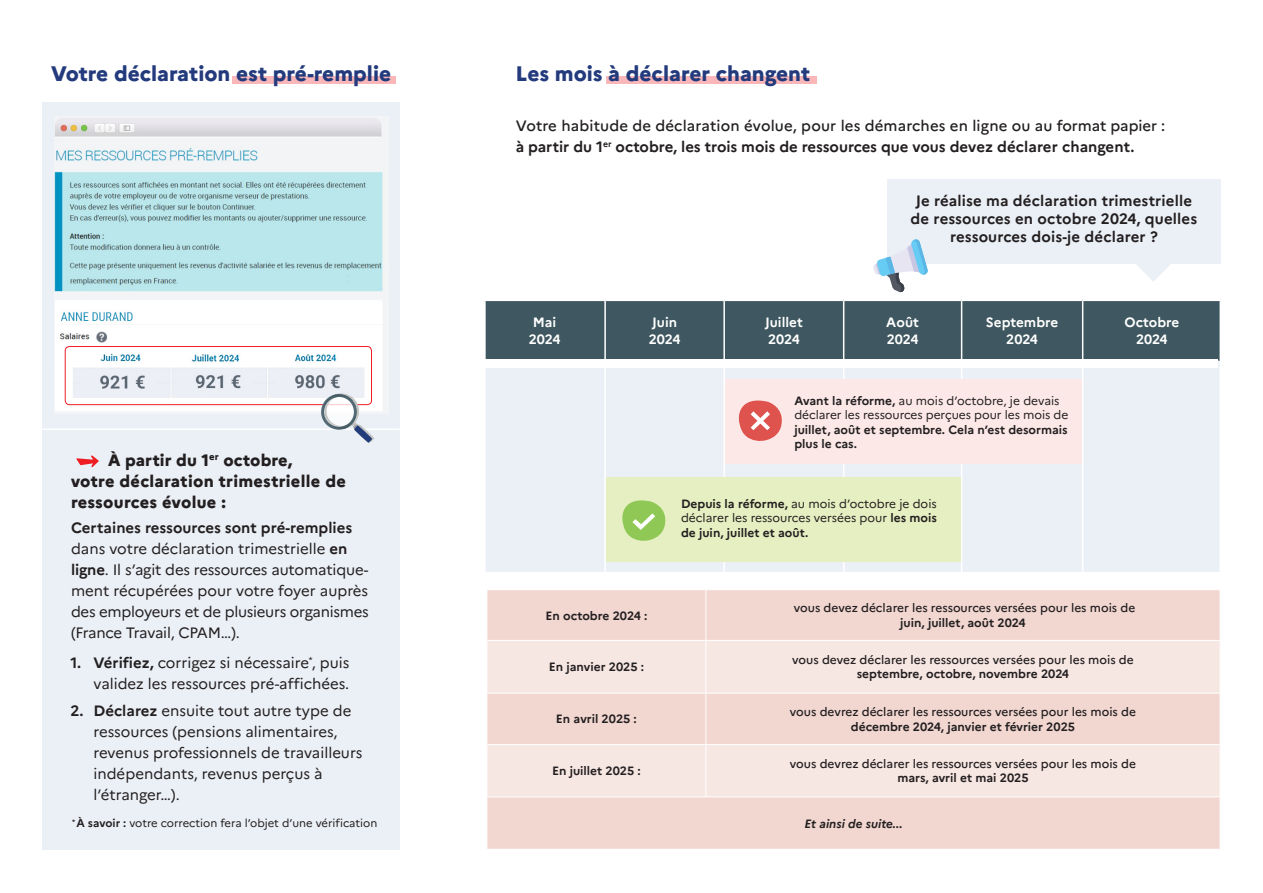
<style>
.page{position:relative;width:1263px;height:893px;background:#fff}
.page>*{position:absolute;margin:0;border:0;box-sizing:border-box;transform-origin:0 0}
.t1{font:800 21px "Marianne";color:#233b7d}
.t2{font:800 16.5px/21px "Marianne";letter-spacing:.015em;color:#231f20}
.t3{font:15px/21px "Marianne";color:#231f20}
.t4{font:700 15px "Marianne";letter-spacing:.005em;color:#231f20}
.t5{font:500 15px "Marianne";letter-spacing:.01em;color:#231f20}
.t6{font:700 13.5px "Marianne";color:#fff}
.t7{font:700 12px/14.4px "Marianne";color:#231f20}
.t8{font:500 12px "Marianne";letter-spacing:-.005em;color:#231f20}
.t9{font:12px "Marianne";color:#231f20}
.t10{font:italic 700 12px "Marianne";color:#231f20}
.t11{font:11.25px "Marianne";color:#231f20}
.s1{font-weight:700}
.s2{font-weight:400}
</style>
<div class="page">
<div style="left:43px;top:102px;width:357px;height:748px;background:#ebf0f6"></div>
<div style="left:232px;top:77px;width:164px;height:7px;background:#f9b7b9"></div>
<img style="left:55px;top:122px;width:328px;height:290px">
<svg style="left:76px;top:455px;width:23px;height:13px"></svg>
<div style="left:65px;top:346px;width:307px;height:59px;border:1px solid #ee1d23;border-radius:4px"></div>
<div style="left:606px;top:77px;width:211px;height:7px;background:#f9b7b9"></div>
<div style="left:486px;top:301px;width:733px;height:60px;background:#3f5760"></div>
<div style="left:486px;top:362px;width:733px;height:210px;background:#ebf0f6"></div>
<hr style="left:604px;top:301px;width:2px;height:60px;background:#fff">
<hr style="left:723px;top:301px;width:2px;height:60px;background:#fff">
<hr style="left:843px;top:301px;width:1px;height:60px;background:#fff">
<hr style="left:961px;top:301px;width:1px;height:60px;background:#fff">
<hr style="left:1082px;top:301px;width:1px;height:60px;background:#fff">
<hr style="left:604px;top:362px;width:2px;height:210px;background:#fff">
<hr style="left:723px;top:362px;width:2px;height:210px;background:#fff">
<hr style="left:843px;top:362px;width:1px;height:210px;background:#fff">
<hr style="left:961px;top:362px;width:1px;height:210px;background:#fff">
<hr style="left:1082px;top:362px;width:1px;height:210px;background:#fff">
<div style="left:887px;top:180px;width:333px;height:84px;background:#ebf0f6"></div>
<div style="left:725px;top:380px;width:357px;height:84px;background:#fce9e7"></div>
<div style="left:477px;top:359px;width:741px;height:9px;background:#fff"></div>
<svg style="left:739px;top:400px;width:43px;height:41px"></svg>
<div style="left:606px;top:477px;width:355px;height:85px;background:#e6efc1"></div>
<svg style="left:622px;top:500px;width:43px;height:41px"></svg>
<svg style="left:1136px;top:264px;width:35px;height:17px"></svg>
<svg style="left:873px;top:239px;width:55px;height:53px"></svg>
<div style="left:487px;top:590px;width:733px;height:259px;background:#f2d7d1"></div>
<div style="left:487px;top:641px;width:733px;height:52px;background:#f7e7e3"></div>
<div style="left:487px;top:745px;width:733px;height:51px;background:#f7e7e3"></div>
<hr style="left:706px;top:796px;width:514px;height:1px;background:#fff">
<hr style="left:487px;top:640px;width:219px;height:1px;background:#fff">
<hr style="left:706px;top:640px;width:514px;height:1px;background:#fff">
<hr style="left:487px;top:693px;width:219px;height:1px;background:#fff">
<hr style="left:706px;top:693px;width:514px;height:1px;background:#fff">
<hr style="left:487px;top:744px;width:219px;height:1px;background:#fff">
<hr style="left:706px;top:744px;width:514px;height:1px;background:#fff">
<hr style="left:486px;top:796px;width:220px;height:1px;background:#fff">
<hr style="left:705px;top:590px;width:1px;height:50px;background:#fff">
<hr style="left:705px;top:641px;width:1px;height:52px;background:#fff">
<hr style="left:705px;top:693px;width:1px;height:51px;background:#fff">
<hr style="left:705px;top:745px;width:1px;height:51px;background:#fff">
<hr style="left:43px;top:428px;width:357px;height:2px;background:#fff">
<svg style="left:321px;top:393px;width:53px;height:50px"></svg>
<p class="t1" style="left:51px;top:58px;width:342px">Votre déclaration est pré-remplie</p>
<p class="t2" style="left:108px;top:448px;width:186px">À partir du 1<sup>er</sup> octobre,</p>
<p class="t2" style="left:71px;top:469px;width:276px">votre déclaration trimestrielle de ressources évolue :</p>
<p class="t3" style="left:71px;top:517px;width:299px"><span class="s1">Certaines ressources sont pré-remplies </span>dans votre déclaration trimestrielle <span class="s1">en ligne</span>. Il s’agit des ressources automatique&shy;ment récupérées pour votre foyer auprès des employeurs et de plusieurs organismes (France Travail, CPAM…).</p>
<p class="t4" style="left:71px;top:653px;width:12px">1.</p>
<p class="t4" style="left:71px;top:701px;width:14px">2.</p>
<p class="t3" style="left:93px;top:652px;width:257px"><span class="s1">Vérifiez,</span> corrigez si nécessaire<sup>*</sup>, puis validez les ressources pré-affichées.</p>
<p class="t3" style="left:93px;top:700px;width:271px"><span class="s1">Déclarez</span> ensuite tout autre type de ressources (pensions alimentaires, revenus professionnels de travailleurs indépendants, revenus perçus à l’étranger…).</p>
<p class="t11" style="left:72px;top:816px;width:307px"><sup>*</sup> <span class="s1">À savoir :</span> votre correction fera l’objet d’une vérification</p>
<p class="t1" style="left:516px;top:58px;width:296px">Les mois à déclarer changent</p>
<p class="t5" style="left:516px;top:114px;width:651px">Votre habitude de déclaration évolue, pour les démarches en ligne ou au format papier :</p>
<p class="t4" style="left:516px;top:137px;width:620px">à partir du 1<sup>er</sup> octobre, les trois mois de ressources que vous devez déclarer changent.</p>
<p class="t6" style="left:533px;top:314px;width:25px">Mai</p>
<p class="t6" style="left:529px;top:331px;width:33px">2024</p>
<p class="t6" style="left:652px;top:314px;width:26px">Juin</p>
<p class="t6" style="left:649px;top:331px;width:33px">2024</p>
<p class="t6" style="left:765px;top:314px;width:39px">Juillet</p>
<p class="t6" style="left:768px;top:331px;width:33px">2024</p>
<p class="t4" style="left:916px;top:191px;width:278px">Je réalise ma déclaration trimestrielle</p>
<p class="t4" style="left:911px;top:209px;width:288px">de ressources en octobre 2024, quelles</p>
<p class="t4" style="left:950px;top:227px;width:209px">ressources dois-je déclarer ?</p>
<p class="t6" style="left:886px;top:314px;width:34px">Août</p>
<p class="t6" style="left:887px;top:331px;width:33px">2024</p>
<p class="t6" style="left:986px;top:314px;width:74px">Septembre</p>
<p class="t6" style="left:1006px;top:331px;width:33px">2024</p>
<p class="t6" style="left:1124px;top:314px;width:56px">Octobre</p>
<p class="t6" style="left:1136px;top:331px;width:33px">2024</p>
<p class="t7" style="left:794px;top:393px;width:276px">Avant la réforme, <span class="s2">au mois d’octobre, je devais déclarer les ressources perçues pour les mois de </span>juillet, août et septembre. Cela n’est desormais plus le cas.</p>
<p class="t9" style="left:681px;top:496px;width:257px"><span class="s1">Depuis la réforme,</span> au mois d’octobre je dois</p>
<p class="t9" style="left:681px;top:511px;width:257px">déclarer les ressources versées pour <span class="s1">les mois</span></p>
<p class="t7" style="left:681px;top:525px;width:129px">de juin, juillet et août.</p>
<p class="t7" style="left:545px;top:608px;width:103px">En octobre 2024 :</p>
<p class="t8" style="left:794px;top:599px;width:343px">vous devez déclarer les ressources versées pour les mois de</p>
<p class="t7" style="left:900px;top:615px;width:127px">juin, juillet, août 2024</p>
<p class="t7" style="left:549px;top:660px;width:97px">En janvier 2025 :</p>
<p class="t8" style="left:792px;top:650px;width:343px">vous devez déclarer les ressources versées pour les mois de</p>
<p class="t7" style="left:857px;top:667px;width:214px">septembre, octobre, novembre 2024</p>
<p class="t7" style="left:556px;top:712px;width:82px">En avril 2025 :</p>
<p class="t8" style="left:790px;top:703px;width:348px">vous devrez déclarer les ressources versées pour les mois de</p>
<p class="t7" style="left:851px;top:719px;width:226px">décembre 2024, janvier et février 2025</p>
<p class="t7" style="left:552px;top:764px;width:90px">En juillet 2025 :</p>
<p class="t8" style="left:790px;top:754px;width:348px">vous devrez déclarer les ressources versées pour les mois de</p>
<p class="t7" style="left:897px;top:771px;width:133px">mars, avril et mai 2025</p>
<p class="t10" style="left:804px;top:814px;width:100px">Et ainsi de suite...</p>
</div>
